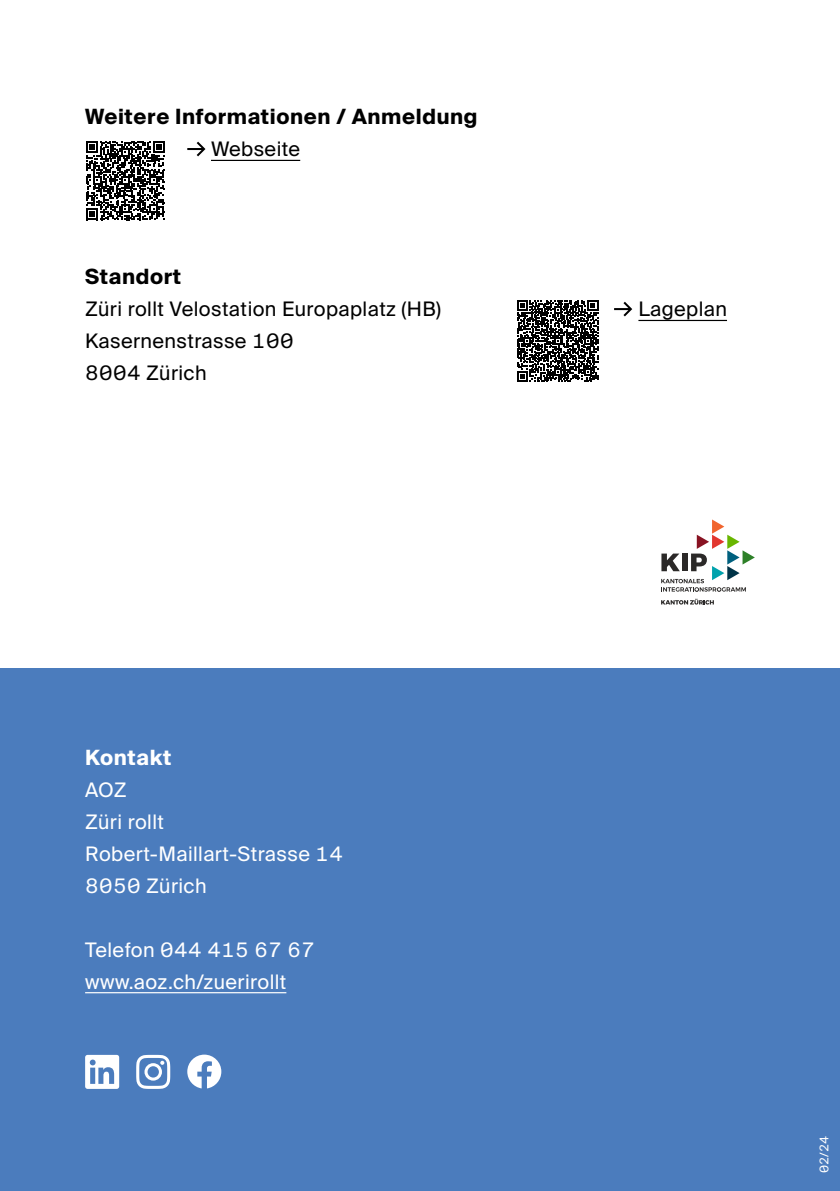
<style>
.page{position:relative;width:840px;height:1191px;background:#fff}
.page>*{position:absolute;margin:0;border:0;box-sizing:border-box;transform-origin:0 0}
.t1{font:700 21px "Suisse Intl";letter-spacing:.03em;color:#000}
.t2{font:700 21px "Suisse Intl";letter-spacing:.03em;color:#fff}
.t3{font:20px/32px "Suisse Intl";letter-spacing:.02em;color:#fff}
.t4{font:20px/32px "Suisse Intl";letter-spacing:.02em;color:#000}
.t5{font:12px "Suisse Intl";color:#fff}
</style>
<div class="page">
<div style="left:0;top:668px;width:839px;height:523px;background:#4b7cbd"></div>
<svg style="left:661px;top:598px;width:52px;height:6px"></svg>
<svg style="left:661px;top:519px;width:93px;height:73px"></svg>
<hr style="left:85px;top:992px;width:201px;height:1px;background:#fff">
<hr style="left:211px;top:160px;width:89px;height:1px;background:#000">
<svg style="left:187px;top:142px;width:18px;height:14px"></svg>
<svg style="left:86px;top:141px;width:79px;height:79px"></svg>
<svg style="left:517px;top:300px;width:81px;height:82px"></svg>
<hr style="left:638px;top:320px;width:88px;height:1px;background:#000">
<svg style="left:614px;top:302px;width:18px;height:14px"></svg>
<svg style="left:85px;top:1054px;width:34px;height:35px"></svg>
<svg style="left:136px;top:1054px;width:34px;height:35px"></svg>
<svg style="left:187px;top:1054px;width:34px;height:34px"></svg>
<p class="t1" style="left:85px;top:105px;width:394px">Weitere Informationen / Anmeldung</p>
<p class="t4" style="left:211px;top:133px;width:91px">Webseite</p>
<p class="t1" style="left:85px;top:265px;width:97px">Standort</p>
<p class="t4" style="left:85px;top:293px;width:357px">Züri rollt Velostation Europaplatz (HB)<br>Kasernenstrasse 100<br>8004 Zürich</p>
<p class="t2" style="left:85px;top:745px;width:88px">Kontakt</p>
<p class="t3" style="left:85px;top:773px;width:259px">AOZ<br>Züri rollt<br>Robert-Maillart-Strasse 14<br>8050 Zürich</p>
<p class="t3" style="left:85px;top:933px;width:231px">Telefon 044 415 67 67 www.aoz.ch/zuerirollt</p>
<p class="t4" style="left:638px;top:293px;width:90px">Lageplan</p>
<p class="t5" style="left:817px;top:1173px;width:40px;rotate:-90deg">02/24</p>
</div>
